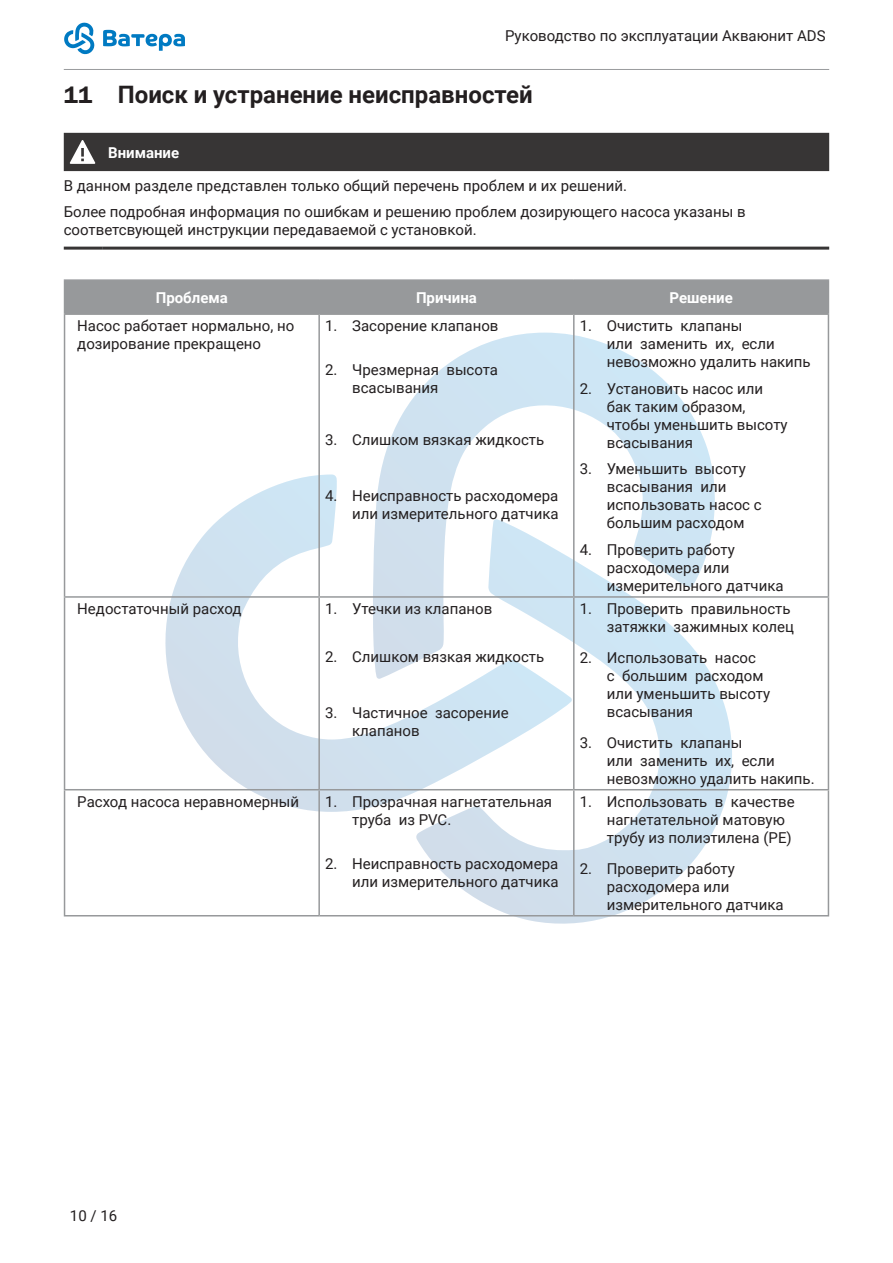
<style>
.page{position:relative;width:893px;height:1263px;background:#fff}
.page>*{position:absolute;margin:0;border:0;box-sizing:border-box;transform-origin:0 0}
.t1{font:700 24px "Roboto";color:#231f20}
.Текст_таблицы{font:15px/18px "Roboto";color:#231f20}
.Текст_таблицы-2{font:700 15px "Roboto";color:#fff}
.s1{font-family:"Franklin Gothic";font-weight:600}
</style>
<div class="page">
<svg style="left:103px;top:30px;width:82px;height:21px"></svg>
<svg style="left:64px;top:22px;width:30px;height:32px"></svg>
<hr style="left:64px;top:69px;width:765px;height:1px;background:#9a9c9e">
<svg style="left:158px;top:474px;width:258px;height:338px"></svg>
<svg style="left:372px;top:333px;width:343px;height:346px"></svg>
<svg style="left:416px;top:519px;width:319px;height:405px"></svg>
<div style="left:65px;top:281px;width:763px;height:32px;background:#97999b"></div>
<hr style="left:64px;top:279px;width:255px;height:2px;background:#97999b">
<hr style="left:64px;top:281px;width:1px;height:32px;background:#97999b">
<hr style="left:319px;top:279px;width:255px;height:2px;background:#97999b">
<hr style="left:318px;top:281px;width:2px;height:32px;background:#97999b">
<hr style="left:574px;top:279px;width:255px;height:2px;background:#97999b">
<hr style="left:573px;top:281px;width:2px;height:32px;background:#97999b">
<hr style="left:828px;top:281px;width:1px;height:32px;background:#97999b">
<hr style="left:64px;top:313px;width:255px;height:2px;background:#97999b">
<hr style="left:319px;top:313px;width:255px;height:2px;background:#97999b">
<hr style="left:574px;top:313px;width:255px;height:2px;background:#97999b">
<hr style="left:64px;top:315px;width:1px;height:281px;background:#97999b">
<hr style="left:318px;top:315px;width:2px;height:281px;background:#97999b">
<hr style="left:573px;top:315px;width:2px;height:281px;background:#97999b">
<hr style="left:828px;top:315px;width:1px;height:281px;background:#97999b">
<hr style="left:64px;top:596px;width:255px;height:2px;background:#97999b">
<hr style="left:64px;top:598px;width:1px;height:191px;background:#97999b">
<hr style="left:319px;top:596px;width:255px;height:2px;background:#97999b">
<hr style="left:318px;top:598px;width:2px;height:191px;background:#97999b">
<hr style="left:574px;top:596px;width:255px;height:2px;background:#97999b">
<hr style="left:573px;top:598px;width:2px;height:191px;background:#97999b">
<hr style="left:828px;top:598px;width:1px;height:191px;background:#97999b">
<hr style="left:64px;top:789px;width:255px;height:1px;background:#97999b">
<hr style="left:64px;top:790px;width:1px;height:125px;background:#97999b">
<hr style="left:319px;top:789px;width:255px;height:1px;background:#97999b">
<hr style="left:318px;top:790px;width:2px;height:125px;background:#97999b">
<hr style="left:574px;top:789px;width:255px;height:1px;background:#97999b">
<hr style="left:573px;top:790px;width:2px;height:125px;background:#97999b">
<hr style="left:828px;top:790px;width:1px;height:125px;background:#97999b">
<hr style="left:64px;top:915px;width:255px;height:1px;background:#97999b">
<hr style="left:319px;top:915px;width:255px;height:1px;background:#97999b">
<hr style="left:574px;top:915px;width:255px;height:1px;background:#97999b">
<hr style="left:64px;top:247px;width:38px;height:3px;background:#373535">
<hr style="left:102px;top:247px;width:727px;height:3px;background:#373535">
<div style="left:64px;top:133px;width:765px;height:38px;background:#373535"></div>
<p class="Текст_таблицы" style="left:505px;top:26px;width:322px">Руководство по эксплуатации Акваюнит ADS</p>
<p class="t1" style="left:64px;top:78px;width:470px"><span class="s1">11</span> Поиск и устранение неисправностей</p>
<p class="Текст_таблицы-2" style="left:108px;top:142px;width:73px">Внимание</p>
<p class="Текст_таблицы" style="left:64px;top:176px;width:565px">В данном разделе представлен только общий перечень проблем и их решений.</p>
<p class="Текст_таблицы" style="left:64px;top:202px;width:683px">Более подробная информация по ошибкам и решению проблем дозирующего насоса указаны в соответсвующей инструкции передаваемой с установкой.</p>
<p class="Текст_таблицы-2" style="left:156px;top:287px;width:74px">Проблема</p>
<p class="Текст_таблицы-2" style="left:416px;top:287px;width:62px">Причина</p>
<p class="Текст_таблицы-2" style="left:669px;top:287px;width:65px">Решение</p>
<p class="Текст_таблицы" style="left:77px;top:316px;width:218px">Насос работает нормально, но дозирование прекращено</p>
<p class="Текст_таблицы" style="left:325px;top:316px;width:175px">1. Засорение клапанов</p>
<p class="Текст_таблицы" style="left:352px;top:360px;width:147px;text-indent:-27px">2. Чрезмерная высота всасывания</p>
<p class="Текст_таблицы" style="left:607px;top:316px;width:205px;text-indent:-27px">1. Очистить клапаны<br>или заменить их, если невозможно удалить накипь</p>
<p class="Текст_таблицы" style="left:607px;top:379px;width:182px;text-indent:-27px">2. Установить насос или бак таким образом, чтобы уменьшить высоту всасывания</p>
<p class="Текст_таблицы" style="left:607px;top:459px;width:156px;text-indent:-27px">3. Уменьшить высоту всасывания или использовать насос с большим расходом</p>
<p class="Текст_таблицы" style="left:607px;top:540px;width:178px;text-indent:-27px">4. Проверить работу расходомера или измерительного датчика</p>
<p class="Текст_таблицы" style="left:325px;top:430px;width:221px">3. Слишком вязкая жидкость</p>
<p class="Текст_таблицы" style="left:325px;top:486px;width:235px;text-align:right">4. Неисправность расходомера или измерительного датчика</p>
<p class="Текст_таблицы" style="left:77px;top:599px;width:166px">Недостаточный расход</p>
<p class="Текст_таблицы" style="left:325px;top:599px;width:169px">1. Утечки из клапанов</p>
<p class="Текст_таблицы" style="left:325px;top:647px;width:221px">2. Слишком вязкая жидкость</p>
<p class="Текст_таблицы" style="left:352px;top:703px;width:158px;text-indent:-27px">3. Частичное засорение клапанов</p>
<p class="Текст_таблицы" style="left:77px;top:792px;width:223px">Расход насоса неравномерный</p>
<p class="Текст_таблицы" style="left:352px;top:792px;width:201px;text-indent:-27px">1. Прозрачная нагнетательная труба из PVC.</p>
<p class="Текст_таблицы" style="left:325px;top:854px;width:235px;text-align:right">2. Неисправность расходомера или измерительного датчика</p>
<p class="Текст_таблицы" style="left:580px;top:599px;width:216px;text-align:right">1. Проверить правильность затяжки зажимных колец</p>
<p class="Текст_таблицы" style="left:607px;top:648px;width:165px;text-indent:-27px">2. Использовать насос<br>с большим расходом или уменьшить высоту всасывания</p>
<p class="Текст_таблицы" style="left:607px;top:733px;width:209px;text-indent:-27px">3. Очистить клапаны<br>или заменить их, если невозможно удалить накипь.</p>
<p class="Текст_таблицы" style="left:607px;top:792px;width:189px;text-indent:-27px">1. Использовать в качестве нагнетательной матовую трубу из полиэтилена (РЕ)</p>
<p class="Текст_таблицы" style="left:607px;top:859px;width:178px;text-indent:-27px">2. Проверить работу расходомера или измерительного датчика</p>
<p class="Текст_таблицы" style="left:70px;top:1206px;width:49px">10 / 16</p>
</div>
